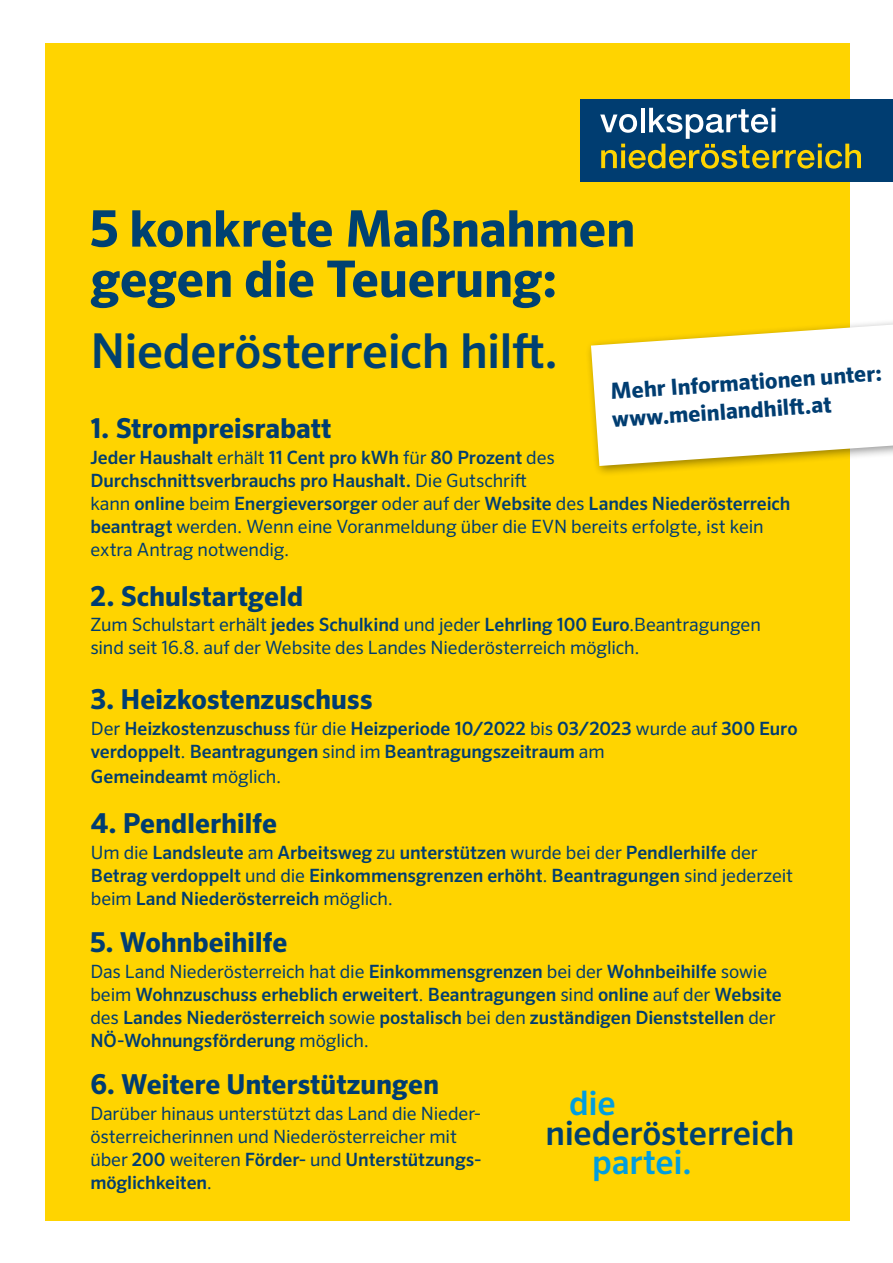
<style>
.page{position:relative;width:893px;height:1263px;background:#fff}
.page>*{position:absolute;margin:0;border:0;box-sizing:border-box;transform-origin:0 0}
.t1{font:700 50.4px/50.2px "Sero OT";letter-spacing:-.01em;color:#004171}
.t2{font:500 48.15px "Sero OT";letter-spacing:-.01em;color:#004171}
.t3{font:500 33.75px "Sero OT";letter-spacing:-.01em;color:#004171}
.t4{font:500 33.75px/59.1px "Sero OT";letter-spacing:-.01em;color:#009ee0}
.t5{font:700 27.45px "Sero OT";letter-spacing:-.005em;color:#003d71}
.t6{font:700 22.35px/27.9px "Sero OT";color:#003d71}
.t7{font:500 18.3px/23px "Sero OT";letter-spacing:-.005em;color:#003d71}
.t8{font:18.3px/23px "Sero OT";letter-spacing:-.005em;color:#003d71}
.s1{font-weight:400}
.s2{font-weight:500}
</style>
<div class="page">
<div style="left:45px;top:43px;width:805px;height:1178px;background:#ffd400"></div>
<div style="left:585px;top:315px;width:308px;height:162px;background:#000;opacity:.4"></div>
<svg style="left:587px;top:317px;width:306px;height:153px"></svg>
<div style="left:580px;top:99px;width:313px;height:82px;background:#003d71"></div>
<svg style="left:600px;top:108px;width:261px;height:61px"></svg>
<h1 class="t1" style="left:90px;top:204px;width:546px">5 konkrete Maßnahmen gegen die Teuerung:</h1>
<h2 class="t2" style="left:90px;top:322px;width:469px">Niederösterreich hilft.</h2>
<p class="t6" style="left:609px;top:378px;width:274px;rotate:-4deg">Mehr Informationen unter: www.meinlandhilft .at</p>
<h3 class="t5" style="left:90px;top:412px;width:243px">1. Strompreisrabatt</h3>
<p class="t7" style="left:90px;top:446px;width:702px">Jeder Haushalt <span class="s1">erhält</span> 11 Cent pro kWh <span class="s1">für</span> 80 Prozent <span class="s1">des<br></span>Durchschnittsverbrauchs pro Haushalt. <span class="s1">Die Gutschrift<br>kann</span> online <span class="s1">beim</span> Energieversorger <span class="s1">oder auf der</span> Website <span class="s1">des</span> Landes Niederösterreich beantragt <span class="s1">werden. Wenn eine Voranmeldung über die EVN bereits erfolgte, ist kein extra Antrag notwendig.</span></p>
<h3 class="t5" style="left:90px;top:579px;width:214px">2. Schulstartgeld</h3>
<p class="t8" style="left:90px;top:613px;width:672px">Zum Schulstart erhält <span class="s2">jedes Schulkind</span> und jeder <span class="s2">Lehrling 100 Euro</span>.Beantragungen sind seit 16.8. auf der Website des Landes Niederösterreich möglich.</p>
<h3 class="t5" style="left:91px;top:682px;width:283px">3. Heizkostenzuschuss</h3>
<p class="t7" style="left:91px;top:717px;width:708px"><span class="s1">Der</span> Heizkostenzuschuss <span class="s1">für die</span> Heizperiode 10/2022 <span class="s1">bis</span> 03/2023 <span class="s1">wurde auf</span> 300 Euro verdoppelt<span class="s1">.</span> Beantragungen <span class="s1">sind im</span> Beantragungszeitraum <span class="s1">am</span></p>
<p class="t7" style="left:91px;top:765px;width:192px">Gemeindeamt <span class="s1">möglich.</span></p>
<h3 class="t5" style="left:91px;top:807px;width:188px">4. Pendlerhilfe</h3>
<p class="t7" style="left:91px;top:841px;width:704px"><span class="s1">Um die</span> Landsleute <span class="s1">am</span> Arbeitsweg <span class="s1">zu</span> unterstützen <span class="s1">wurde bei der</span> Pendlerhilfe <span class="s1">der<br></span>Betrag verdoppelt <span class="s1">und die</span> Einkommensgrenzen erhöht<span class="s1">.</span> Beantragungen <span class="s1">sind jederzeit beim</span> Land Niederösterreich <span class="s1">möglich.</span></p>
<h3 class="t5" style="left:90px;top:926px;width:199px">5. Wohnbeihilfe</h3>
<p class="t7" style="left:90px;top:960px;width:693px"><span class="s1">Das Land Niederösterreich hat die</span> Einkommensgrenzen <span class="s1">bei der</span> Wohnbeihilfe <span class="s1">sowie beim</span> Wohnzuschuss erheblich erweitert<span class="s1">.</span> Beantragungen <span class="s1">sind</span> online <span class="s1">auf der</span> Website <span class="s1">des</span> Landes Niederösterreich <span class="s1">sowie</span> postalisch <span class="s1">bei den</span> zuständigen Dienststellen <span class="s1">der </span>NÖ-Wohnungsförderung <span class="s1">möglich.</span></p>
<h3 class="t5" style="left:90px;top:1068px;width:350px">6. Weitere Unterstützungen</h3>
<p class="t8" style="left:90px;top:1102px;width:393px">Darüber hinaus unterstützt das Land die Nieder&shy;österreicherinnen und Niederösterreicher mit über <span class="s2">200</span> weiteren <span class="s2">Förder-</span> und <span class="s2">Unterstützungs&shy;möglichkeiten</span>.</p>
<h3 class="t4" style="left:592px;top:1073px;width:101px;text-indent:-23px">die partei.</h3>
<h3 class="t3" style="left:546px;top:1112px;width:250px">niederösterreich</h3>
</div>
